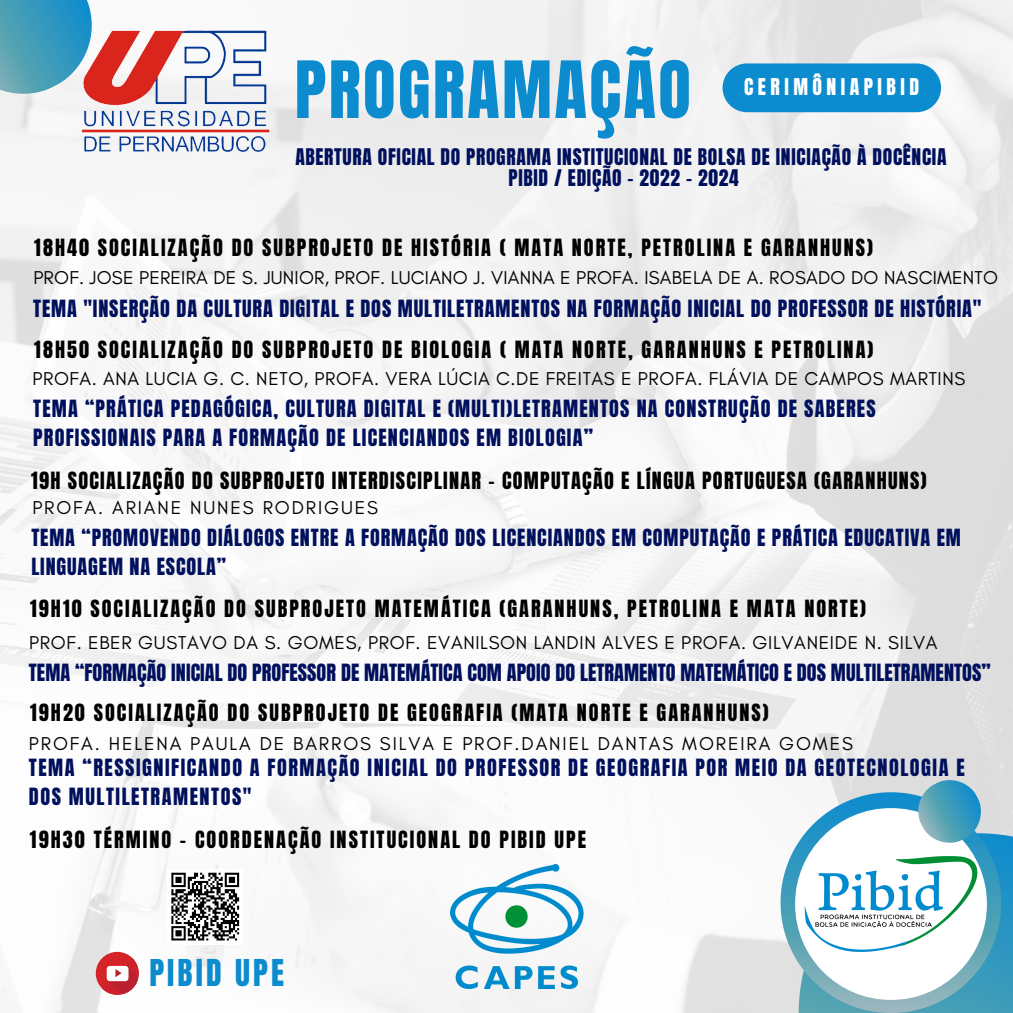
<style>
.page{position:relative;width:1013px;height:1013px;background:#fff}
.page>*{position:absolute;margin:0;border:0;box-sizing:border-box;transform-origin:0 0}
.t1{font:67px "Anton";letter-spacing:.035em;color:#0c8bce}
.t2{font:31.38px "Anton";letter-spacing:.1em;color:#0c8bce}
.t3{font:20.12px "Anton";letter-spacing:.1em;color:#000}
.t4{font:20.12px/29px "Anton";letter-spacing:.045em;color:#01105d}
.t5{font:20.12px/29px "Anton";letter-spacing:.075em;color:#01105d}
.t6{font:20.12px "Anton";letter-spacing:.005em;color:#01105d}
.t7{font:20.12px "Anton";letter-spacing:.065em;color:#000}
.t8{font:19.75px "Anton";letter-spacing:.225em;color:#fff}
.t9{font:19.5px/21.5px "Anton";letter-spacing:.035em;color:#01105d;text-align:center}
.t10{font:18.88px "Glacial Indifference";letter-spacing:.035em;color:#000}
.t11{font:18.88px "Glacial Indifference";letter-spacing:.1em;color:#000}
.t12{font:18.88px "Glacial Indifference";letter-spacing:.01em;color:#000}
</style>
<div class="page">
<img style="left:0;top:0;width:1012px;height:1012px">
<svg style="left:742px;top:776px;width:270px;height:236px;fill:#f6f6f6"></svg>
<svg style="left:780px;top:792px;width:221px;height:220px"></svg>
<img style="left:795px;top:808px;width:191px;height:191px;border-radius:50%">
<svg style="left:907px;top:769px;width:84px;height:84px"></svg>
<div style="left:722px;top:63px;width:219px;height:49px;background:#0c8bce;border-radius:24px"></div>
<svg style="left:0;top:0;width:116px;height:118px"></svg>
<img style="left:63px;top:25px;width:226px;height:132px">
<div style="left:96px;top:951px;width:43px;height:43px;background:#d42428;border-radius:50%"></div>
<svg style="left:102px;top:958px;width:39px;height:38px"></svg>
<img style="left:450px;top:864px;width:133px;height:124px">
<div style="left:167px;top:868px;width:76px;height:76px;background:#fff"></div>
<svg style="left:171px;top:872px;width:69px;height:69px"></svg>
<h1 class="t1" style="left:295px;top:42px;width:397px">PROGRAMAÇÃO</h1>
<p class="t8" style="left:744px;top:72px;width:176px">CERIMÔNIAPIBID</p>
<p class="t9" style="left:295px;top:146px;width:652px">ABERTURA OFICIAL DO PROGRAMA INSTITUCIONAL DE BOLSA DE INICIAÇÃO À DOCÊNCIA<br>PIBID / EDIÇÃO - 2022 - 2024</p>
<p class="t3" style="left:34px;top:233px;width:840px">18H40 SOCIALIZAÇÃO DO SUBPROJETO DE HISTÓRIA ( MATA NORTE, PETROLINA E GARANHUNS)</p>
<p class="t12" style="left:33px;top:266px;width:966px">PROF. JOSE PEREIRA DE S. JUNIOR, PROF. LUCIANO J. VIANNA E PROFA. ISABELA DE A. ROSADO DO NASCIMENTO</p>
<p class="t4" style="left:33px;top:294px;width:949px">TEMA "INSERÇÃO DA CULTURA DIGITAL E DOS MULTILETRAMENTOS NA FORMAÇÃO INICIAL DO PROFESSOR DE HISTÓRIA"</p>
<p class="t3" style="left:34px;top:335px;width:840px">18H50 SOCIALIZAÇÃO DO SUBPROJETO DE BIOLOGIA ( MATA NORTE, GARANHUNS E PETROLINA)</p>
<p class="t10" style="left:32px;top:366px;width:934px">PROFA. ANA LUCIA G. C. NETO, PROFA. VERA LÚCIA C.DE FREITAS E PROFA. FLÁVIA DE CAMPOS MARTINS</p>
<p class="t4" style="left:33px;top:394px;width:844px">TEMA “PRÁTICA PEDAGÓGICA, CULTURA DIGITAL E (MULTI)LETRAMENTOS NA CONSTRUÇÃO DE SABERES<br>PROFISSIONAIS PARA A FORMAÇÃO DE LICENCIANDOS EM BIOLOGIA”</p>
<p class="t7" style="left:31px;top:466px;width:897px">19H SOCIALIZAÇÃO DO SUBPROJETO INTERDISCIPLINAR - COMPUTAÇÃO E LÍNGUA PORTUGUESA (GARANHUNS)</p>
<p class="t11" style="left:32px;top:496px;width:347px">PROFA. ARIANE NUNES RODRIGUES</p>
<p class="t4" style="left:31px;top:523px;width:931px">TEMA “PROMOVENDO DIÁLOGOS ENTRE A FORMAÇÃO DOS LICENCIANDOS EM COMPUTAÇÃO E PRÁTICA EDUCATIVA EM<br>LINGUAGEM NA ESCOLA”</p>
<p class="t3" style="left:30px;top:593px;width:837px">19H10 SOCIALIZAÇÃO DO SUBPROJETO MATEMÁTICA (GARANHUNS, PETROLINA E MATA NORTE)</p>
<p class="t10" style="left:29px;top:630px;width:909px">PROF. EBER GUSTAVO DA S. GOMES, PROF. EVANILSON LANDIN ALVES E PROFA. GILVANEIDE N. SILVA</p>
<p class="t6" style="left:29px;top:658px;width:963px">TEMA “FORMAÇÃO INICIAL DO PROFESSOR DE MATEMÁTICA COM APOIO DO LETRAMENTO MATEMÁTICO E DOS MULTILETRAMENTOS”</p>
<p class="t3" style="left:30px;top:698px;width:740px">19H20 SOCIALIZAÇÃO DO SUBPROJETO DE GEOGRAFIA (MATA NORTE E GARANHUNS)</p>
<p class="t11" style="left:29px;top:732px;width:825px">PROFA. HELENA PAULA DE BARROS SILVA E PROF.DANIEL DANTAS MOREIRA GOMES</p>
<p class="t5" style="left:29px;top:753px;width:937px">TEMA “RESSIGNIFICANDO A FORMAÇÃO INICIAL DO PROFESSOR DE GEOGRAFIA POR MEIO DA GEOTECNOLOGIA E<br>DOS MULTILETRAMENTOS"</p>
<p class="t3" style="left:30px;top:824px;width:557px">19H30 TÉRMINO – COORDENAÇÃO INSTITUCIONAL DO PIBID UPE</p>
<h2 class="t2" style="left:149px;top:950px;width:136px">PIBID UPE</h2>
</div>
